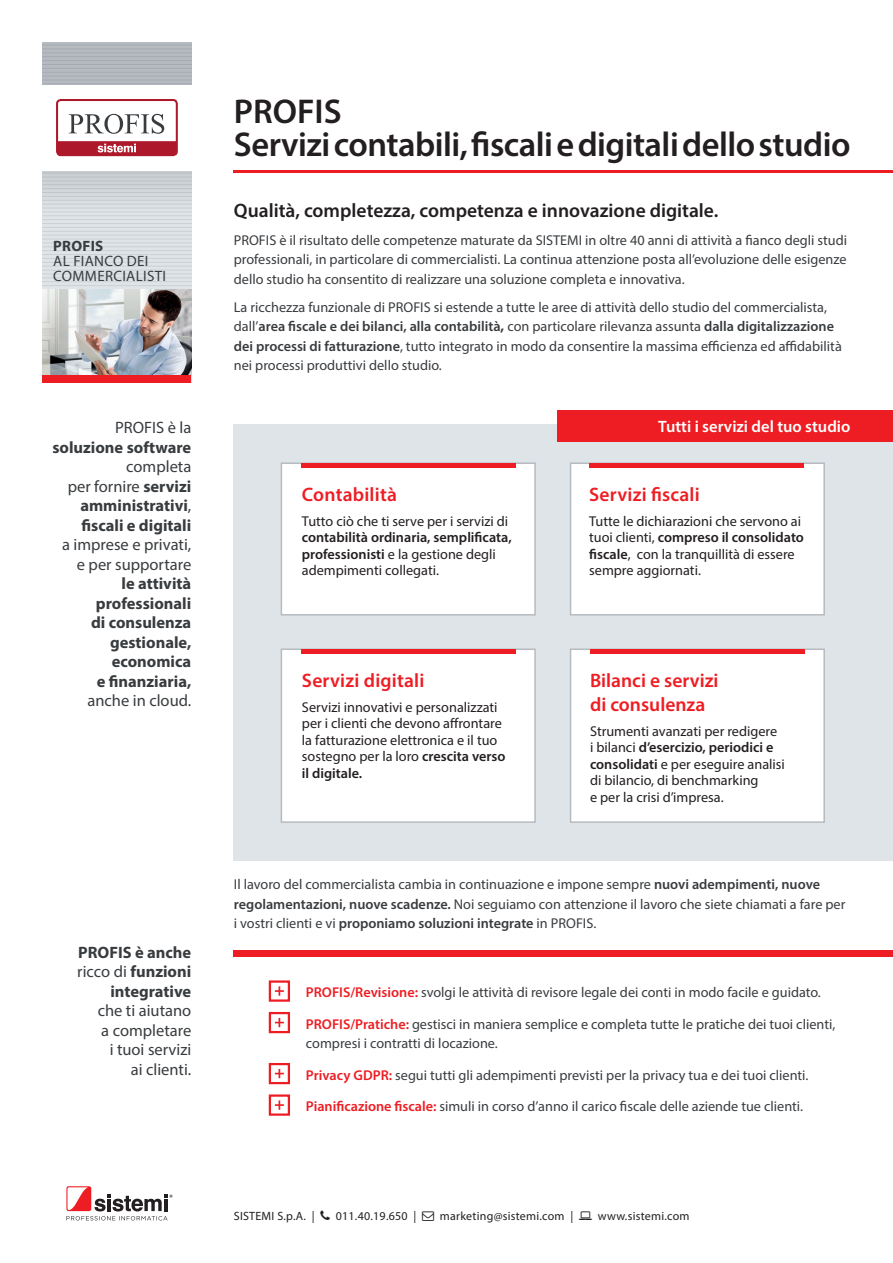
<style>
.page{position:relative;width:893px;height:1263px;background:#fff}
.page>*{position:absolute;margin:0;border:0;box-sizing:border-box;transform-origin:0 0}
.t1{font:600 34.5px "Myriad Pro";letter-spacing:-.015em;color:#231f20}
.t2{font:600 19.5px/24px "Myriad Pro";letter-spacing:.01em;color:#ee1d23}
.t3{font:600 19.5px "Myriad Pro";color:#231f20}
.t4{font:700 16.5px/19.5px "Myriad Pro";color:#393c3f;text-align:right}
.t5{font:16.5px/19.5px "Myriad Pro";color:#393c3f;text-align:right}
.t6{font:600 16.5px "Myriad Pro";color:#fff}
.t7{font:15px/15px "Myriad Pro";letter-spacing:.02em;color:#393c3f}
.t8{font:700 15px "Myriad Pro";letter-spacing:.02em;color:#393c3f}
.t9{font:14.25px/19.5px "Myriad Pro";color:#393c3f}
.t10{font:14.25px/16.5px "Myriad Pro";color:#231f20}
.t11{font:12px "Myriad Pro";letter-spacing:.02em;color:#231f20}
.s1{font-weight:700}
.s2{font-weight:400}
.s3{font-weight:600}
.s4{font-weight:600;color:#ee1d23}
</style>
<div class="page">
<svg style="left:43px;top:43px;width:148px;height:246px"></svg>
<hr style="left:43px;top:45px;width:148px;height:1px;background:#231f20">
<hr style="left:43px;top:49px;width:148px;height:1px;background:#231f20">
<hr style="left:43px;top:52px;width:148px;height:1px;background:#231f20">
<hr style="left:43px;top:56px;width:148px;height:1px;background:#231f20">
<hr style="left:43px;top:60px;width:148px;height:1px;background:#231f20">
<hr style="left:43px;top:64px;width:148px;height:1px;background:#231f20">
<hr style="left:43px;top:68px;width:148px;height:1px;background:#231f20">
<hr style="left:43px;top:72px;width:148px;height:1px;background:#231f20">
<hr style="left:43px;top:76px;width:148px;height:1px;background:#231f20">
<hr style="left:43px;top:80px;width:148px;height:1px;background:#231f20">
<hr style="left:43px;top:83px;width:148px;height:1px;background:#231f20">
<hr style="left:43px;top:173px;width:148px;height:1px;background:#231f20">
<hr style="left:43px;top:177px;width:148px;height:1px;background:#231f20">
<hr style="left:43px;top:180px;width:148px;height:1px;background:#231f20">
<hr style="left:43px;top:184px;width:148px;height:1px;background:#231f20">
<hr style="left:43px;top:188px;width:148px;height:1px;background:#231f20">
<hr style="left:43px;top:196px;width:148px;height:1px;background:#231f20">
<hr style="left:43px;top:215px;width:148px;height:1px;background:#231f20">
<hr style="left:43px;top:200px;width:148px;height:1px;background:#231f20">
<hr style="left:43px;top:192px;width:148px;height:1px;background:#231f20">
<hr style="left:43px;top:208px;width:148px;height:1px;background:#231f20">
<hr style="left:43px;top:223px;width:148px;height:1px;background:#231f20">
<hr style="left:43px;top:219px;width:148px;height:1px;background:#231f20">
<hr style="left:43px;top:211px;width:148px;height:1px;background:#231f20">
<hr style="left:43px;top:204px;width:148px;height:1px;background:#231f20">
<hr style="left:43px;top:227px;width:148px;height:1px;background:#231f20">
<hr style="left:43px;top:235px;width:148px;height:1px;background:#231f20">
<hr style="left:43px;top:231px;width:148px;height:1px;background:#231f20">
<hr style="left:43px;top:239px;width:148px;height:1px;background:#231f20">
<hr style="left:43px;top:243px;width:148px;height:1px;background:#231f20">
<hr style="left:43px;top:250px;width:148px;height:1px;background:#231f20">
<hr style="left:43px;top:277px;width:148px;height:1px;background:#231f20">
<hr style="left:43px;top:246px;width:148px;height:1px;background:#231f20">
<hr style="left:43px;top:254px;width:148px;height:1px;background:#231f20">
<hr style="left:43px;top:281px;width:148px;height:1px;background:#231f20">
<hr style="left:43px;top:262px;width:148px;height:1px;background:#231f20">
<hr style="left:43px;top:270px;width:148px;height:1px;background:#231f20">
<hr style="left:43px;top:274px;width:148px;height:1px;background:#231f20">
<hr style="left:43px;top:258px;width:148px;height:1px;background:#231f20">
<hr style="left:43px;top:285px;width:148px;height:1px;background:#231f20">
<hr style="left:43px;top:266px;width:148px;height:1px;background:#231f20">
<div style="left:21px;top:85px;width:192px;height:85px;background:#fff"></div>
<div style="left:43px;top:374px;width:148px;height:9px;background:#ee1d23"></div>
<svg style="left:66px;top:1186px;width:25px;height:25px"></svg>
<svg style="left:66px;top:1187px;width:107px;height:33px"></svg>
<img style="left:43px;top:289px;width:148px;height:85px">
<svg style="left:54px;top:97px;width:126px;height:61px"></svg>
<svg style="left:56px;top:99px;width:122px;height:57px"></svg>
<hr style="left:234px;top:171px;width:659px;height:2px;background:#ee1d23">
<div style="left:234px;top:425px;width:659px;height:436px;background:#dfe4e8"></div>
<div style="left:557px;top:410px;width:336px;height:31px;background:#ee1d23"></div>
<div style="left:234px;top:950px;width:659px;height:6px;background:#ee1d23"></div>
<div style="left:570px;top:462px;width:255px;height:153px;background:#fff;border:2px solid #b5bbc0"></div>
<div style="left:281px;top:462px;width:255px;height:153px;background:#fff;border:2px solid #b5bbc0"></div>
<div style="left:281px;top:648px;width:255px;height:175px;background:#fff;border:2px solid #b5bbc0"></div>
<div style="left:570px;top:648px;width:255px;height:175px;background:#fff;border:2px solid #b5bbc0"></div>
<div style="left:590px;top:649px;width:215px;height:5px;background:#ee1d23"></div>
<div style="left:301px;top:463px;width:215px;height:5px;background:#ee1d23"></div>
<div style="left:589px;top:463px;width:215px;height:5px;background:#ee1d23"></div>
<div style="left:301px;top:649px;width:215px;height:5px;background:#ee1d23"></div>
<div style="left:269px;top:980px;width:21px;height:22px;background:#fff;border:2px solid #ee1d23"></div>
<svg style="left:275px;top:986px;width:9px;height:10px"></svg>
<div style="left:269px;top:1012px;width:21px;height:21px;background:#fff;border:2px solid #ee1d23"></div>
<svg style="left:275px;top:1018px;width:9px;height:9px"></svg>
<div style="left:269px;top:1063px;width:21px;height:21px;background:#fff;border:2px solid #ee1d23"></div>
<svg style="left:275px;top:1069px;width:9px;height:9px"></svg>
<div style="left:269px;top:1094px;width:21px;height:22px;background:#fff;border:2px solid #ee1d23"></div>
<svg style="left:275px;top:1100px;width:9px;height:10px"></svg>
<p class="t8" style="left:53px;top:236px;width:52px">PROFIS</p>
<p class="t7" style="left:53px;top:253px;width:114px">AL FIANCO DEI<br>COMMERCIALISTI</p>
<p class="t5" style="left:52px;top:418px;width:140px">PROFIS è la <span class="s1">soluzione software </span>completa</p>
<p class="t4" style="left:80px;top:476px;width:112px;text-align:justify;text-indent:-13px"><span class="s2">per fornire</span> servizi amministrativi<span class="s2">, </span>fiscali e digitali</p>
<p class="t5" style="left:62px;top:535px;width:131px">a imprese e privati,</p>
<p class="t4" style="left:77px;top:554px;width:116px"><span class="s2">e per supportare </span>le attività professionali</p>
<p class="t4" style="left:91px;top:612px;width:102px">di consulenza gestionale, economica<br>e finanziaria,</p>
<p class="t5" style="left:87px;top:691px;width:105px">anche in cloud.</p>
<p class="t4" style="left:78px;top:942px;width:115px">PROFIS è anche</p>
<p class="t4" style="left:77px;top:961px;width:116px"><span class="s2">ricco di</span> funzioni integrative</p>
<p class="t5" style="left:98px;top:1001px;width:95px;text-align:left">che ti aiutano a completare</p>
<p class="t5" style="left:110px;top:1040px;width:83px">i tuoi servizi ai clienti.</p>
<p class="t1" style="left:234px;top:89px;width:109px">PROFIS</p>
<p class="t1" style="left:234px;top:122px;width:618px">Servizi contabili, fiscali e digitali dello studio</p>
<p class="t3" style="left:234px;top:198px;width:486px">Qualità, completezza, competenza e innovazione digitale.</p>
<p class="t9" style="left:234px;top:230px;width:615px;text-align:justify">PROFIS è il risultato delle competenze maturate da SISTEMI in oltre 40 anni di attività a fianco degli studi professionali, in particolare di commercialisti. La continua attenzione posta all’evoluzione delle esigenze dello studio ha consentito di realizzare una soluzione completa e innovativa.</p>
<p class="t9" style="left:234px;top:297px;width:609px">La ricchezza funzionale di PROFIS si estende a tutte le aree di attività dello studio del commercialista, dall’<span class="s3">area fiscale e dei bilanci, alla contabilità</span><span class="s1">,</span> con particolare rilevanza assunta <span class="s3">dalla digitalizzazione dei processi di fatturazione</span>, tutto integrato in modo da consentire la massima efficienza ed affidabilità nei processi produttivi dello studio.</p>
<p class="t2" style="left:302px;top:482px;width:97px">Contabilità</p>
<p class="t10" style="left:302px;top:513px;width:211px">Tutto ciò che ti serve per i servizi di <span class="s3">contabilità ordinaria, semplificata, professionisti</span> e la gestione degli adempimenti collegati.</p>
<p class="t2" style="left:302px;top:667px;width:124px">Servizi digitali</p>
<p class="t10" style="left:302px;top:698px;width:205px">Servizi innovativi e personalizzati per i clienti che devono affrontare la fatturazione elettronica e il tuo sostegno per la loro <span class="s3">crescita verso il digitale.</span></p>
<p class="t6" style="left:658px;top:416px;width:194px">Tutti i servizi del tuo studio</p>
<p class="t2" style="left:589px;top:482px;width:112px">Servizi fiscali</p>
<p class="t10" style="left:589px;top:513px;width:216px">Tutte le dichiarazioni che servono ai tuoi clienti, <span class="s3">compreso il consolidato fiscale</span>, con la tranquillità di essere sempre aggiornati.</p>
<p class="t2" style="left:590px;top:667px;width:130px">Bilanci e servizi di consulenza</p>
<p class="t10" style="left:590px;top:722px;width:196px">Strumenti avanzati per redigere<br>i bilanci <span class="s3">d’esercizio, periodici e consolidati</span> e per eseguire analisi di bilancio, di benchmarking<br>e per la crisi d’impresa.</p>
<p class="t9" style="left:234px;top:874px;width:613px">Il lavoro del commercialista cambia in continuazione e impone sempre <span class="s3">nuovi adempimenti, nuove regolamentazioni, nuove scadenze.</span> Noi seguiamo con attenzione il lavoro che siete chiamati a fare per i vostri clienti e vi <span class="s3">proponiamo soluzioni integrate</span> in PROFIS.</p>
<p class="t9" style="left:306px;top:982px;width:516px"><span class="s4">PROFIS/Revisione:</span> svolgi le attività di revisore legale dei conti in modo facile e guidato.</p>
<p class="t9" style="left:306px;top:1014px;width:531px"><span class="s4">PROFIS/Pratiche:</span> gestisci in maniera semplice e completa tutte le pratiche dei tuoi clienti, compresi i contratti di locazione.</p>
<p class="t9" style="left:306px;top:1065px;width:504px"><span class="s4">Privacy GDPR:</span> segui tutti gli adempimenti previsti per la privacy tua e dei tuoi clienti.</p>
<p class="t9" style="left:306px;top:1096px;width:499px"><span class="s4">Pianificazione fiscale:</span> simuli in corso d’anno il carico fiscale delle aziende tue clienti.</p>
<p class="t11" style="left:234px;top:1209px;width:82px">SISTEMI S.p.A. |</p>
<p class="t11" style="left:336px;top:1209px;width:82px">011.40.19.650 |</p>
<p class="t11" style="left:440px;top:1209px;width:135px">marketing@sistemi.com |</p>
<p class="t11" style="left:598px;top:1209px;width:93px">www.sistemi.com</p>
</div>
